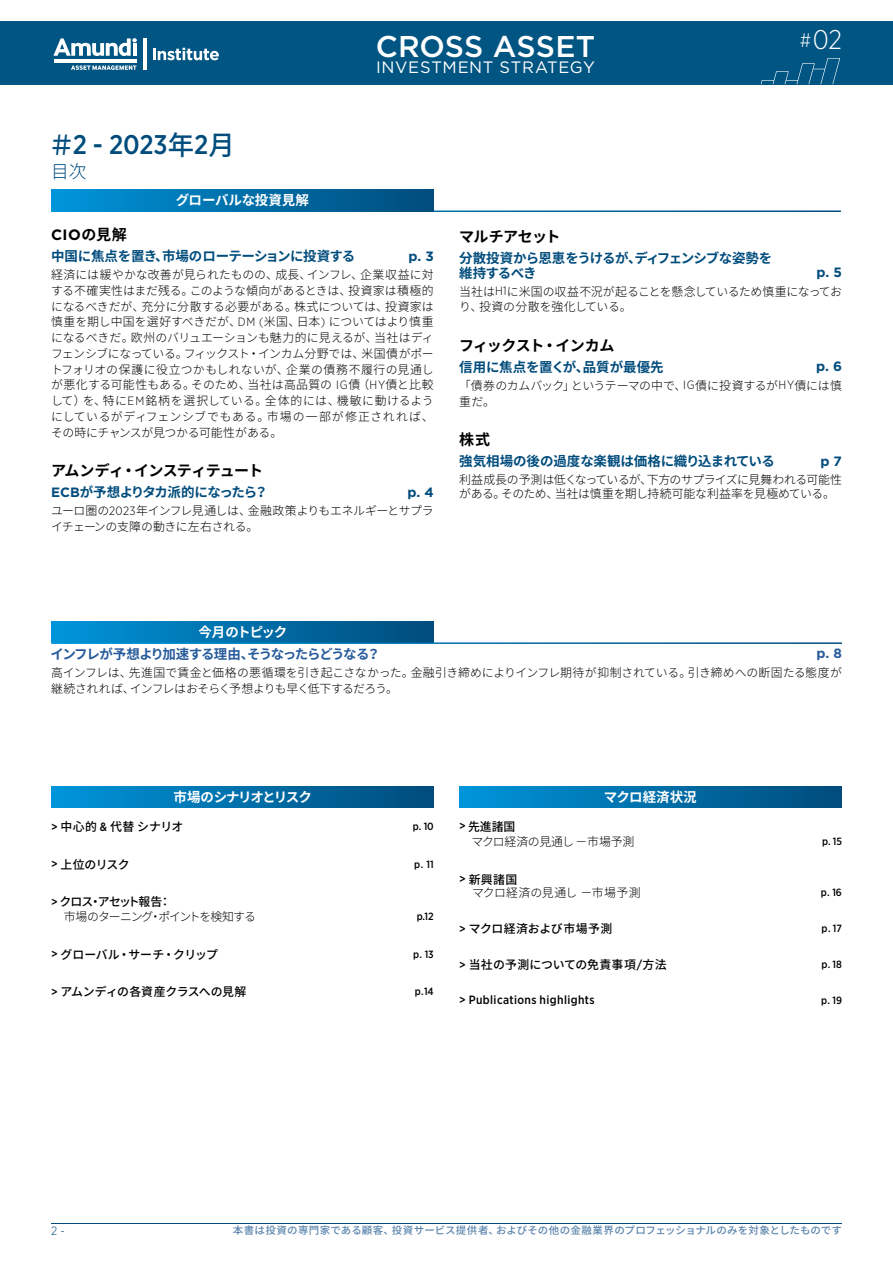
<style>
.page{position:relative;width:893px;height:1263px;background:#fff}
.page>*{position:absolute;margin:0;border:0;box-sizing:border-box;transform-origin:0 0}
.t1{font:500 30px "Gotham";letter-spacing:.005em;color:#fff}
.t2{font:500 27px "Gotham Narrow";color:#004c7c}
.t3{font:300 27px "Gotham Narrow";color:#fff}
.t4{font:300 18px "Noto Sans CJ Kjp";color:#004c7c}
.t5{font:16.5px "Gotham";letter-spacing:.035em;color:#fff}
.t6{font:700 15px "Noto Sans CJ Kjp";letter-spacing:-.045em;color:#000}
.t7{font:700 15px "Gotham";color:#000}
.t8{font:700 13.5px "Noto Sans CJ Kjp";letter-spacing:-.03em;color:#004c7c}
.t9{font:700 13.5px/15px "Noto Sans CJ Kjp";letter-spacing:-.05em;color:#004c7c}
.t10{font:700 13.5px "Noto Sans CJ Kjp";letter-spacing:-.095em;color:#275b9b}
.t11{font:700 13.5px "Noto Sans CJ Kjp";letter-spacing:-.085em;color:#fff}
.t12{font:700 13.5px "Noto Sans CJ Kjp";letter-spacing:-.005em;color:#004c7c}
.t13{font:700 13.5px "Gotham";color:#004c7c}
.t14{font:700 13.5px "Noto Sans CJ Kjp";letter-spacing:-.01em;color:#fff}
.t15{font:700 13.5px "Noto Sans CJ Kjp";color:#fff}
.t16{font:700 13.5px "Gotham";color:#275b9b}
.t17{font:300 12px/15.8px "Noto Sans CJ Kjp";letter-spacing:-.02em;color:#000}
.t18{font:500 12px "Noto Sans CJ Kjp";color:#000}
.t19{font:300 12px/15.8px "Noto Sans CJ Kjp";color:#000}
.t20{font:300 12px/15px "Noto Sans CJ Kjp";letter-spacing:-.085em;color:#000}
.t21{font:500 12px "Noto Sans CJ Kjp";letter-spacing:.02em;color:#000}
.t22{font:500 12px "Gotham Narrow";letter-spacing:.035em;color:#000}
.t23{font:300 12px/13.5px "Noto Sans CJ Kjp";letter-spacing:.02em;color:#000}
.t24{font:500 12px "Noto Sans CJ Kjp";letter-spacing:.025em;color:#000}
.t25{font:300 12px "Gotham Narrow";color:#004c7c}
.t26{font:500 10.5px "Gotham Narrow";letter-spacing:-.01em;color:#000}
.t27{font:500 10.35px "Noto Sans CJ Kjp";letter-spacing:.015em;color:#5c85ad}
.s1{font-size:19.5px}
.s2{font-family:"Noto Sans CJ Kjp"}
.s3{font-family:"Gotham Narrow"}
.s4{font-family:"Gotham"}
.s5{font-family:"Gotham Narrow";font-weight:500}
.s6{font-weight:500}
</style>
<div class="page">
<hr style="left:51px;top:1222px;width:791px;height:1px;background:#004c7c">
<div style="left:0;top:21px;width:893px;height:64px;background:#005583"></div>
<svg style="left:53px;top:38px;width:84px;height:18px"></svg>
<hr style="left:54px;top:59px;width:82px;height:3px;background:#fff">
<svg style="left:71px;top:65px;width:65px;height:5px"></svg>
<hr style="left:143px;top:38px;width:3px;height:32px;background:#fff">
<svg style="left:153px;top:48px;width:66px;height:12px"></svg>
<svg style="left:761px;top:58px;width:79px;height:26px"></svg>
<div style="left:51px;top:190px;width:383px;height:21px;background:linear-gradient(to right,#0095da,#004b7b)"></div>
<div style="left:51px;top:787px;width:383px;height:21px;background:linear-gradient(to right,#0095da,#004b7b)"></div>
<div style="left:459px;top:787px;width:383px;height:21px;background:linear-gradient(to right,#0095da,#004b7b)"></div>
<div style="left:51px;top:621px;width:383px;height:22px;background:linear-gradient(to right,#0095da,#004b7b)"></div>
<hr style="left:51px;top:642px;width:791px;height:2px;background:#fff">
<h1 class="t1" style="left:376px;top:27px;width:221px">CROSS ASSET</h1>
<h2 class="t3" style="left:800px;top:23px;width:44px"><span class="s1">#</span> 02</h2>
<h3 class="t5" style="left:376px;top:57px;width:220px">INVESTMENT STRATEGY</h3>
<h2 class="t2" style="left:49px;top:128px;width:188px"><span class="s2">＃</span>2 - 2023<span class="s2">年</span>2<span class="s2">月</span></h2>
<h3 class="t4" style="left:51px;top:162px;width:37px">目次</h3>
<p class="t14" style="left:176px;top:193px;width:135px">グローバルな投資見解</p>
<p class="t7" style="left:51px;top:224px;width:77px">CIO<span class="s2">の見解</span></p>
<p class="t8" style="left:51px;top:249px;width:306px">中国に焦点を置き、市場のローテーションに投資する</p>
<p class="t13" style="left:408px;top:247px;width:27px">p. 3</p>
<p class="t17" style="left:51px;top:267px;width:384px;text-align:justify">経済には緩やかな改善が見られたものの、成長、インフレ、企業収益に対する不確実性はまだ残る。このような傾向があるときは、投資家は積極的になるべきだが、充分に分散する必要がある。株式については、投資家は慎重を期し中国を選好すべきだが、<span class="s3">DM (</span>米国、日本<span class="s3">)</span> についてはより慎重になるべきだ。欧州のバリュエーションも魅力的に見えるが、当社はディフェンシブになっている。フィックスト・インカム分野では、米国債がポートフォリオの保護に役立つかもしれないが、企業の債務不履行の見通しが悪化する可能性もある。そのため、当社は高品質の <span class="s3">IG</span>債（<span class="s3">HY</span>債と比較して）を、特に<span class="s3">EM</span>銘柄を選択している。全体的には、機敏に動けるようにしているがディフェンシブでもある。市場の一部が修正されれば、その時にチャンスが見つかる可能性がある。</p>
<p class="t6" style="left:51px;top:462px;width:213px">アムンディ・インスティテュート</p>
<p class="t8" style="left:51px;top:485px;width:218px"><span class="s4">ECB</span>が予想よりタカ派的になったら？</p>
<p class="t13" style="left:408px;top:483px;width:28px">p. 4</p>
<p class="t17" style="left:51px;top:503px;width:384px">ユーロ圏の<span class="s3">2023</span>年インフレ見通しは、金融政策よりもエネルギーとサプライチェーンの支障の動きに左右される。</p>
<p class="t6" style="left:459px;top:228px;width:103px">マルチアセット</p>
<p class="t9" style="left:459px;top:250px;width:315px">分散投資から恩恵をうけるが、ディフェンシブな姿勢を維持するべき</p>
<p class="t13" style="left:816px;top:263px;width:27px">p. 5</p>
<p class="t17" style="left:459px;top:284px;width:384px">当社は<span class="s3">H1</span>に米国の収益不況が起ることを懸念しているため慎重になっており、投資の分散を強化している。</p>
<p class="t6" style="left:459px;top:337px;width:157px">フィックスト・インカム</p>
<p class="t12" style="left:459px;top:359px;width:206px">信用に焦点を置くが、品質が最優先</p>
<p class="t13" style="left:816px;top:358px;width:27px">p. 6</p>
<p class="t19" style="left:459px;top:378px;width:384px">「債券のカムバック」というテーマの中で、<span class="s3">IG</span>債に投資するが<span class="s3">HY</span>債には慎重だ。</p>
<p class="t6" style="left:459px;top:431px;width:32px">株式</p>
<p class="t8" style="left:459px;top:454px;width:317px">強気相場の後の過度な楽観は価格に織り込まれている</p>
<p class="t13" style="left:820px;top:452px;width:23px">p 7</p>
<p class="t17" style="left:459px;top:473px;width:384px;line-height:14.2px">利益成長の予測は低くなっているが、下方のサプライズに見舞われる可能性がある。そのため、当社は慎重を期し持続可能な利益率を見極めている。</p>
<p class="t11" style="left:198px;top:624px;width:90px">今月のトピック</p>
<p class="t10" style="left:51px;top:646px;width:331px">インフレが予想より加速する理由、そうなったらどうなる？</p>
<p class="t16" style="left:817px;top:645px;width:27px">p. 8</p>
<p class="t17" style="left:51px;top:665px;width:792px">高インフレは、先進国で賃金と価格の悪循環を引き起こさなかった。金融引き締めによりインフレ期待が抑制されている。引き締めへの断固たる態度が継続されれば、インフレはおそらく予想よりも早く低下するだろう。</p>
<p class="t11" style="left:174px;top:790px;width:140px">市場のシナリオとリスク</p>
<p class="t21" style="left:51px;top:820px;width:134px"><span class="s3">&gt;</span> 中心的 <span class="s3">&amp;</span> 代替シナリオ</p>
<p class="t26" style="left:413px;top:820px;width:23px">p. 10</p>
<p class="t18" style="left:51px;top:858px;width:80px"><span class="s3">&gt;</span> 上位のリスク</p>
<p class="t26" style="left:414px;top:857px;width:21px">p. 11</p>
<p class="t20" style="left:64px;top:895px;width:194px;text-indent:-13px"><span class="s5">&gt;</span> <span class="s6">クロス・アセット報告：<br></span>市場のターニング・ポイントを検知する</p>
<p class="t26" style="left:417px;top:910px;width:18px">p.12</p>
<p class="t18" style="left:51px;top:948px;width:168px"><span class="s3">&gt;</span> グローバル・サーチ・クリップ</p>
<p class="t26" style="left:413px;top:947px;width:22px">p. 13</p>
<p class="t18" style="left:51px;top:985px;width:197px"><span class="s3">&gt;</span> アムンディの各資産クラスへの見解</p>
<p class="t26" style="left:415px;top:985px;width:20px">p.14</p>
<p class="t15" style="left:604px;top:790px;width:95px">マクロ経済状況</p>
<p class="t17" style="left:471px;top:819px;width:165px;line-height:15px;text-indent:-12px"><span class="s5">&gt;</span> <span class="s6">先進諸国<br></span>マクロ経済の見通し－市場予測</p>
<p class="t23" style="left:472px;top:873px;width:170px;text-indent:-13px"><span class="s5">&gt;</span> <span class="s6">新興諸国<br></span>マクロ経済の見通し－市場予測</p>
<p class="t26" style="left:822px;top:834px;width:21px">p. 15</p>
<p class="t26" style="left:821px;top:886px;width:23px">p. 16</p>
<p class="t24" style="left:459px;top:922px;width:155px"><span class="s3">&gt;</span> マクロ経済および市場予測</p>
<p class="t26" style="left:822px;top:922px;width:22px">p. 17</p>
<p class="t21" style="left:459px;top:958px;width:209px"><span class="s3">&gt;</span> 当社の予測についての免責事項<span class="s3">/</span>方法</p>
<p class="t26" style="left:821px;top:958px;width:22px">p. 18</p>
<p class="t22" style="left:459px;top:992px;width:137px">&gt; Publications highlights</p>
<p class="t26" style="left:821px;top:993px;width:22px">p. 19</p>
<p class="t25" style="left:51px;top:1224px;width:15px">2 -</p>
<p class="t27" style="left:233px;top:1224px;width:610px">本書は投資の専門家である顧客、投資サービス提供者、およびその他の金融業界のプロフェッショナルのみを対象としたものです</p>
</div>
